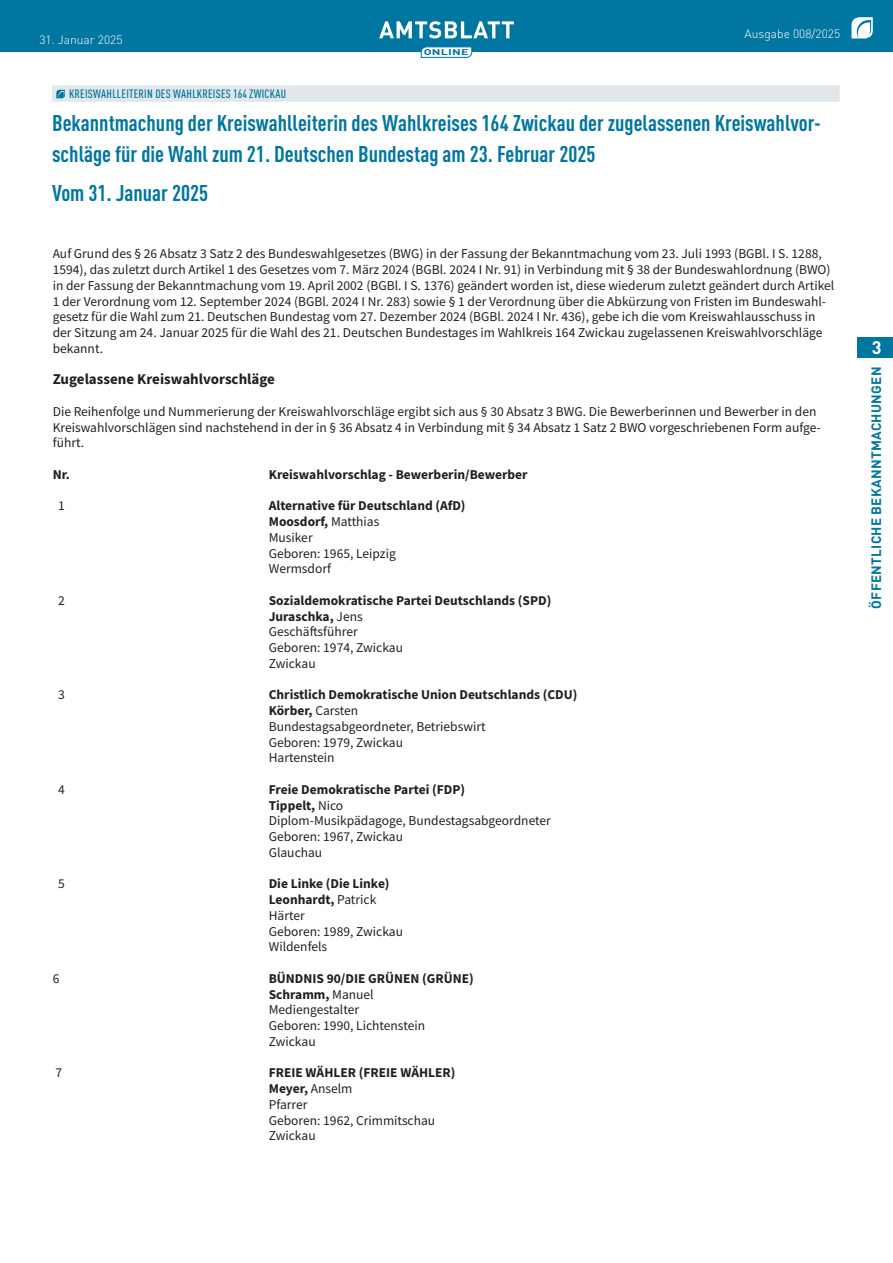
<style>
.page{position:relative;width:893px;height:1263px;background:#fff}
.page>*{position:absolute;margin:0;border:0;box-sizing:border-box;transform-origin:0 0}
._2022_-_Öffentliches_-_HZ16{font:700 condensed 22.5px/30.8px "DIN Pro";color:#0076a0}
.t1{font:700 18px "DIN Pro";color:#fff}
._2022_-_Brotschrift{font:700 15px "Source Sans Pro";color:#231f20}
._2022_-_Brotschrift-2{font:13.5px/15.8px "Source Sans Pro";color:#231f20}
._2022_-_Brotschrift-3{font:700 13.5px "Source Sans Pro";color:#231f20}
.t2{font:700 13.5px "DIN Pro";letter-spacing:.02em;color:#0076a0}
._2022_-_Öffentliches_-_DZ{font:500 condensed 12px "DIN Pro";letter-spacing:.02em;color:#0076a0}
.t3{font:300 12px "DIN Pro";color:#fff}
.t4{font:700 8.25px "DIN Pro";letter-spacing:.02em;color:#0076a0;scale:1.5 1}
.s1{font-weight:400}
</style>
<div class="page">
<div style="left:0;top:0;width:893px;height:51px;background:#0076a0"></div>
<svg style="left:851px;top:17px;width:22px;height:21px"></svg>
<svg style="left:379px;top:21px;width:135px;height:17px"></svg>
<svg style="left:421px;top:47px;width:51px;height:11px"></svg>
<div style="left:857px;top:337px;width:36px;height:21px;background:#0076a0"></div>
<div style="left:52px;top:85px;width:788px;height:17px;background:#e1e7ea"></div>
<svg style="left:56px;top:90px;width:9px;height:8px"></svg>
<p class="t3" style="left:39px;top:30px;width:85px">31. Januar 2025</p>
<p class="t4" style="left:424px;top:45px;width:31px">ONLINE</p>
<p class="t3" style="left:745px;top:25px;width:97px">Ausgabe 008/2025</p>
<p class="_2022_-_Öffentliches_-_DZ" style="left:69px;top:85px;width:219px">KREISWAHLLEITERIN DES WAHLKREISES 164 ZWICKAU</p>
<p class="_2022_-_Öffentliches_-_HZ16" style="left:52px;top:106px;width:770px">Bekanntmachung der Kreiswahlleiterin des Wahlkreises 164 Zwickau der zugelassenen Kreiswahlvor&shy;schläge für die Wahl zum 21. Deutschen Bundestag am 23. Februar 2025</p>
<p class="_2022_-_Öffentliches_-_HZ16" style="left:52px;top:176px;width:157px">Vom 31. Januar 2025</p>
<p class="_2022_-_Brotschrift-2" style="left:53px;top:246px;width:783px">Auf Grund des § 26 Absatz 3 Satz 2 des Bundeswahlgesetzes (BWG) in der Fassung der Bekanntmachung vom 23. Juli 1993 (BGBl. I S. 1288, 1594), das zuletzt durch Artikel 1 des Gesetzes vom 7. März 2024 (BGBl. 2024 I Nr. 91) in Verbindung mit § 38 der Bundeswahlordnung (BWO) in der Fassung der Bekanntmachung vom 19. April 2002 (BGBl. I S. 1376) geändert worden ist, diese wiederum zuletzt geändert durch Artikel 1 der Verordnung vom 12. September 2024 (BGBl. 2024 I Nr. 283) sowie § 1 der Verordnung über die Abkürzung von Fristen im Bundeswahl&shy;gesetz für die Wahl zum 21. Deutschen Bundestag vom 27. Dezember 2024 (BGBl. 2024 I Nr. 436), gebe ich die vom Kreiswahlausschuss in der Sitzung am 24. Januar 2025 für die Wahl des 21. Deutschen Bundestages im Wahlkreis 164 Zwickau zugelassenen Kreiswahlvorschläge bekannt.</p>
<p class="_2022_-_Brotschrift" style="left:53px;top:369px;width:224px">Zugelassene Kreiswahlvorschläge</p>
<p class="_2022_-_Brotschrift-2" style="left:53px;top:403px;width:769px">Die Reihenfolge und Nummerierung der Kreiswahlvorschläge ergibt sich aus § 30 Absatz 3 BWG. Die Bewerberinnen und Bewerber in den<br>Kreiswahlvorschlägen sind nachstehend in der in § 36 Absatz 4 in Verbindung mit § 34 Absatz 1 Satz 2 BWO vorgeschriebenen Form aufge&shy;führt.</p>
<p class="_2022_-_Brotschrift-3" style="left:53px;top:465px;width:19px">Nr.</p>
<p class="_2022_-_Brotschrift-3" style="left:269px;top:465px;width:260px">Kreiswahlvorschlag - Bewerberin/Bewerber</p>
<p class="_2022_-_Brotschrift-2" style="left:58px;top:498px;width:8px">1</p>
<p class="_2022_-_Brotschrift-3" style="left:269px;top:497px;width:198px">Alternative für Deutschland (AfD)</p>
<p class="_2022_-_Brotschrift-3" style="left:269px;top:512px;width:112px">Moosdorf, <span class="s1">Matthias</span></p>
<p class="_2022_-_Brotschrift-2" style="left:269px;top:529px;width:45px">Musiker</p>
<p class="_2022_-_Brotschrift-2" style="left:269px;top:545px;width:129px">Geboren: 1965, Leipzig</p>
<p class="_2022_-_Brotschrift-2" style="left:269px;top:561px;width:64px">Wermsdorf</p>
<p class="_2022_-_Brotschrift-2" style="left:58px;top:592px;width:8px">2</p>
<p class="_2022_-_Brotschrift-3" style="left:269px;top:591px;width:284px">Sozialdemokratische Partei Deutschlands (SPD)</p>
<p class="_2022_-_Brotschrift-3" style="left:269px;top:607px;width:95px">Juraschka, <span class="s1">Jens</span></p>
<p class="_2022_-_Brotschrift-2" style="left:269px;top:624px;width:91px">Geschäftsführer</p>
<p class="_2022_-_Brotschrift-2" style="left:269px;top:640px;width:136px">Geboren: 1974, Zwickau</p>
<p class="_2022_-_Brotschrift-2" style="left:269px;top:655px;width:48px">Zwickau</p>
<p class="_2022_-_Brotschrift-2" style="left:58px;top:687px;width:8px">3</p>
<p class="_2022_-_Brotschrift-3" style="left:269px;top:686px;width:310px">Christlich Demokratische Union Deutschlands (CDU)</p>
<p class="_2022_-_Brotschrift-3" style="left:269px;top:701px;width:91px">Körber, <span class="s1">Carsten</span></p>
<p class="_2022_-_Brotschrift-2" style="left:269px;top:718px;width:218px">Bundestagsabgeordneter, Betriebswirt</p>
<p class="_2022_-_Brotschrift-2" style="left:269px;top:734px;width:136px">Geboren: 1979, Zwickau</p>
<p class="_2022_-_Brotschrift-2" style="left:269px;top:750px;width:67px">Hartenstein</p>
<p class="_2022_-_Brotschrift-2" style="left:58px;top:781px;width:8px">4</p>
<p class="_2022_-_Brotschrift-3" style="left:269px;top:780px;width:198px">Freie Demokratische Partei (FDP)</p>
<p class="_2022_-_Brotschrift-3" style="left:269px;top:796px;width:76px">Tippelt, <span class="s1">Nico</span></p>
<p class="_2022_-_Brotschrift-2" style="left:269px;top:813px;width:284px">Diplom-Musikpädagoge, Bundestagsabgeordneter</p>
<p class="_2022_-_Brotschrift-2" style="left:269px;top:829px;width:136px">Geboren: 1967, Zwickau</p>
<p class="_2022_-_Brotschrift-2" style="left:269px;top:844px;width:55px">Glauchau</p>
<p class="_2022_-_Brotschrift-2" style="left:58px;top:876px;width:8px">5</p>
<p class="_2022_-_Brotschrift-3" style="left:269px;top:875px;width:122px">Die Linke (Die Linke)</p>
<p class="_2022_-_Brotschrift-3" style="left:269px;top:890px;width:109px">Leonhardt, <span class="s1">Patrick</span></p>
<p class="_2022_-_Brotschrift-2" style="left:269px;top:907px;width:38px">Härter</p>
<p class="_2022_-_Brotschrift-2" style="left:269px;top:923px;width:136px">Geboren: 1989, Zwickau</p>
<p class="_2022_-_Brotschrift-2" style="left:269px;top:939px;width:60px">Wildenfels</p>
<p class="_2022_-_Brotschrift-2" style="left:53px;top:970px;width:8px">6</p>
<p class="_2022_-_Brotschrift-3" style="left:269px;top:969px;width:206px">BÜNDNIS 90/DIE GRÜNEN (GRÜNE)</p>
<p class="_2022_-_Brotschrift-3" style="left:269px;top:985px;width:107px">Schramm, <span class="s1">Manuel</span></p>
<p class="_2022_-_Brotschrift-2" style="left:269px;top:1002px;width:92px">Mediengestalter</p>
<p class="_2022_-_Brotschrift-2" style="left:269px;top:1018px;width:158px">Geboren: 1990, Lichtenstein</p>
<p class="_2022_-_Brotschrift-2" style="left:269px;top:1033px;width:48px">Zwickau</p>
<p class="_2022_-_Brotschrift-2" style="left:55px;top:1065px;width:8px">7</p>
<p class="_2022_-_Brotschrift-3" style="left:269px;top:1064px;width:188px">FREIE WÄHLER (FREIE WÄHLER)</p>
<p class="_2022_-_Brotschrift-3" style="left:269px;top:1079px;width:85px">Meyer, <span class="s1">Anselm</span></p>
<p class="_2022_-_Brotschrift-2" style="left:269px;top:1096px;width:40px">Pfarrer</p>
<p class="_2022_-_Brotschrift-2" style="left:269px;top:1112px;width:168px">Geboren: 1962, Crimmitschau</p>
<p class="_2022_-_Brotschrift-2" style="left:269px;top:1128px;width:48px">Zwickau</p>
<h2 class="t1" style="left:872px;top:333px;width:11px">3</h2>
<p class="t2" style="left:865px;top:609px;width:243px;rotate:-90deg">ÖFFENTLICHE BEKANNTMACHUNGEN</p>
</div>
